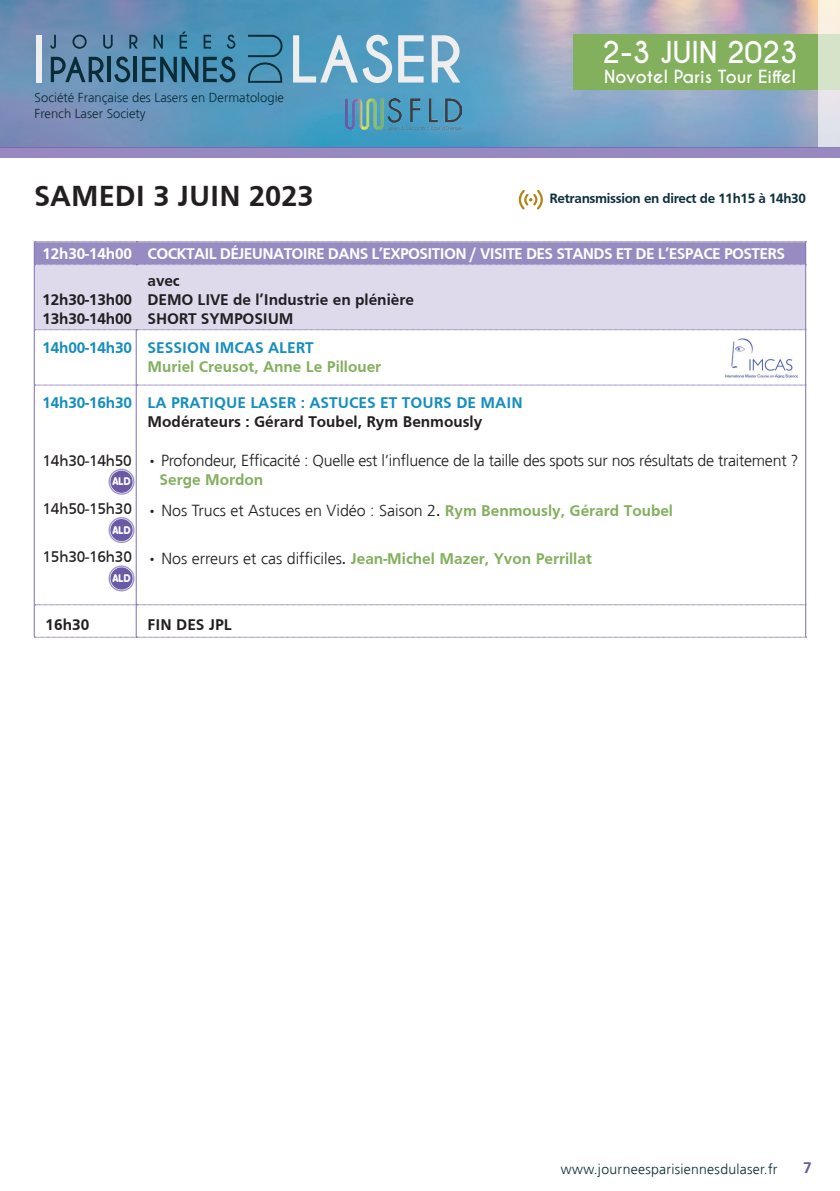
<style>
.page{position:relative;width:840px;height:1191px;background:#fff}
.page>*{position:absolute;margin:0;border:0;box-sizing:border-box;transform-origin:0 0}
.t1{font:700 30px "Frutiger";color:#231f20}
.t2{font:700 28.2px "Caviar Dreams";letter-spacing:-.01em;color:#fff}
.t3{font:700 17px "Caviar Dreams";color:#fff}
.t4{font:700 16px/19.2px "Frutiger";color:#231f20}
.t5{font:300 16px/19.2px "Frutiger";letter-spacing:-.02em;color:#231f20}
.t6{font:700 16px "Frutiger";color:#82b05d}
.t7{font:700 16px "Frutiger";letter-spacing:-.04em;color:#fff}
.t8{font:700 16px "Frutiger";color:#158ebd}
.t9{font:300 16px "Frutiger";color:#231f20}
.t10{font:16px "Frutiger";letter-spacing:-.01em;color:#231f20}
.t11{font:700 16px "Frutiger";color:#6a59a5}
.t12{font:700 14px "Frutiger";letter-spacing:-.025em;color:#0d303e}
.t13{font:300 14px "Frutiger";letter-spacing:.02em;color:#0a2c37}
.t14{font:300 13px/16px "Frutiger";color:#0a2c37}
.t15{font:800 11.4px "Houschka Rounded";letter-spacing:-.02em;color:#fff;scale:.86 1}
.s1{font-weight:400}
.s2{font-weight:700;color:#82b05d}
.s3{font-weight:400;color:#231f20}
.s4{font-weight:300;color:#231f20}
</style>
<div class="page">
<img style="left:1px;top:0;width:817px;height:147px">
<div style="left:573px;top:35px;width:266px;height:55px;background:#82b05d"></div>
<svg style="left:50px;top:35px;width:6px;height:14px"></svg>
<svg style="left:72px;top:35px;width:15px;height:14px"></svg>
<svg style="left:103px;top:35px;width:10px;height:14px"></svg>
<svg style="left:129px;top:35px;width:9px;height:14px"></svg>
<svg style="left:154px;top:35px;width:9px;height:14px"></svg>
<svg style="left:179px;top:32px;width:8px;height:17px"></svg>
<svg style="left:203px;top:35px;width:8px;height:14px"></svg>
<svg style="left:226px;top:35px;width:9px;height:14px"></svg>
<svg style="left:51px;top:57px;width:53px;height:25px"></svg>
<hr style="left:107px;top:57px;width:4px;height:25px;background:#0a2c37">
<svg style="left:114px;top:56px;width:16px;height:26px"></svg>
<hr style="left:134px;top:57px;width:3px;height:25px;background:#0a2c37">
<svg style="left:142px;top:56px;width:93px;height:26px;background:#346b86"></svg>
<svg style="left:248px;top:35px;width:34px;height:48px;background:#3e83a2"></svg>
<svg style="left:293px;top:35px;width:99px;height:48px;background:#82b5ce"></svg>
<svg style="left:398px;top:35px;width:25px;height:48px"></svg>
<svg style="left:431px;top:35px;width:29px;height:48px"></svg>
<div style="left:36px;top:35px;width:6px;height:47px;background:#edeeed"></div>
<svg style="left:818px;top:0;width:21px;height:147px;background:#e2e6db"></svg>
<div style="left:0;top:147px;width:839px;height:11px;background:#9789c0"></div>
<img style="left:345px;top:98px;width:116px;height:32px">
<svg style="left:518px;top:190px;width:25px;height:20px"></svg>
<div style="left:35px;top:265px;width:769px;height:64px;background:#dedaec"></div>
<hr style="left:136px;top:330px;width:1px;height:55px;background:#7e70b3">
<hr style="left:136px;top:385px;width:1px;height:219px;background:#7e70b3">
<hr style="left:136px;top:605px;width:1px;height:32px;background:#7e70b3">
<svg style="left:35px;top:329px;width:769px;height:1px"></svg>
<svg style="left:35px;top:385px;width:769px;height:1px"></svg>
<svg style="left:35px;top:604px;width:769px;height:1px"></svg>
<svg style="left:34px;top:637px;width:772px;height:1px"></svg>
<svg style="left:34px;top:241px;width:772px;height:24px;background:#9a8ec3"></svg>
<hr style="left:34px;top:265px;width:1px;height:65px;background:#7e70b3">
<hr style="left:804px;top:265px;width:1px;height:65px;background:#7e70b3">
<hr style="left:34px;top:330px;width:1px;height:55px;background:#7e70b3">
<hr style="left:804px;top:330px;width:1px;height:55px;background:#7e70b3">
<hr style="left:34px;top:385px;width:1px;height:220px;background:#7e70b3">
<hr style="left:804px;top:385px;width:1px;height:220px;background:#7e70b3">
<hr style="left:34px;top:605px;width:1px;height:32px;background:#7e70b3">
<hr style="left:804px;top:605px;width:1px;height:32px;background:#7e70b3">
<div style="left:110px;top:470px;width:22px;height:23px;background:#6a59a5;border-radius:50%"></div>
<div style="left:108px;top:469px;width:26px;height:26px;border:1px solid #9d92c6;border-radius:50%"></div>
<div style="left:110px;top:519px;width:22px;height:22px;background:#6a59a5;border-radius:50%"></div>
<div style="left:108px;top:517px;width:26px;height:26px;border:1px solid #9d92c6;border-radius:50%"></div>
<div style="left:110px;top:567px;width:22px;height:22px;background:#6a59a5;border-radius:50%"></div>
<div style="left:108px;top:565px;width:26px;height:26px;border:1px solid #9d92c6;border-radius:50%"></div>
<img style="left:725px;top:338px;width:72px;height:39px">
<p class="t14" style="left:35px;top:90px;width:251px">Société Française des Lasers en Dermatologie<br>French Laser Society</p>
<h2 class="t2" style="left:602px;top:35px;width:197px">2-3 JUIN 2023</h2>
<p class="t3" style="left:604px;top:67px;width:193px">Novotel Paris Tour Eiffel</p>
<h1 class="t1" style="left:34px;top:184px;width:281px">SAMEDI 3 JUIN 2023</h1>
<p class="t7" style="left:42px;top:247px;width:743px">12h30-14h00 COCKTAIL DÉJEUNATOIRE DANS L’EXPOSITION / VISITE DES STANDS ET DE L’ESPACE POSTERS</p>
<p class="t4" style="left:42px;top:291px;width:91px">12h30-13h00<br>13h30-14h00</p>
<p class="t12" style="left:549px;top:193px;width:258px">Retransmission en direct de 11h15 à 14h30</p>
<p class="t4" style="left:147px;top:272px;width:268px">avec<br>DEMO LIVE de l’Industrie en plénière<br>SHORT SYMPOSIUM</p>
<p class="t8" style="left:42px;top:341px;width:273px">14h00-14h30 SESSION IMCAS ALERT</p>
<p class="t6" style="left:147px;top:360px;width:235px">Muriel Creusot, Anne Le Pillouer</p>
<p class="t8" style="left:42px;top:396px;width:91px">14h30-16h30</p>
<p class="t8" style="left:147px;top:396px;width:376px">LA PRATIQUE LASER : ASTUCES ET TOURS DE MAIN</p>
<p class="t4" style="left:147px;top:413px;width:336px">Modérateurs : Gérard Toubel, Rym Benmously</p>
<p class="t5" style="left:159px;top:450px;width:640px;text-indent:-12px"><span class="s1">•</span> Profondeur, Efficacité : Quelle est l’influence de la taille des spots sur nos résultats de traitement ?<br><span class="s2">Serge Mordon</span></p>
<p class="t9" style="left:147px;top:501px;width:526px"><span class="s1">•</span> Nos Trucs et Astuces en Vidéo : Saison 2<span class="s1">.</span> <span class="s2">Rym Benmously, Gérard Toubel</span></p>
<p class="t6" style="left:147px;top:553px;width:445px"><span class="s3">•</span> <span class="s4">Nos erreurs et cas difficiles</span><span class="s3">.</span> Jean-Michel Mazer, Yvon Perrillat</p>
<p class="t10" style="left:42px;top:454px;width:91px">14h30-14h50</p>
<p class="t15" style="left:112px;top:474px;width:23px">ALD</p>
<p class="t10" style="left:42px;top:502px;width:91px">14h50-15h30</p>
<p class="t15" style="left:112px;top:522px;width:23px">ALD</p>
<p class="t10" style="left:42px;top:550px;width:91px">15h30-16h30</p>
<p class="t15" style="left:112px;top:571px;width:23px">ALD</p>
<p class="t4" style="left:46px;top:616px;width:45px">16h30</p>
<p class="t4" style="left:147px;top:616px;width:86px">FIN DES JPL</p>
<p class="t13" style="left:560px;top:1161px;width:218px">www.journeesparisiennesdulaser.fr</p>
<p class="t11" style="left:802px;top:1161px;width:10px">7</p>
</div>
